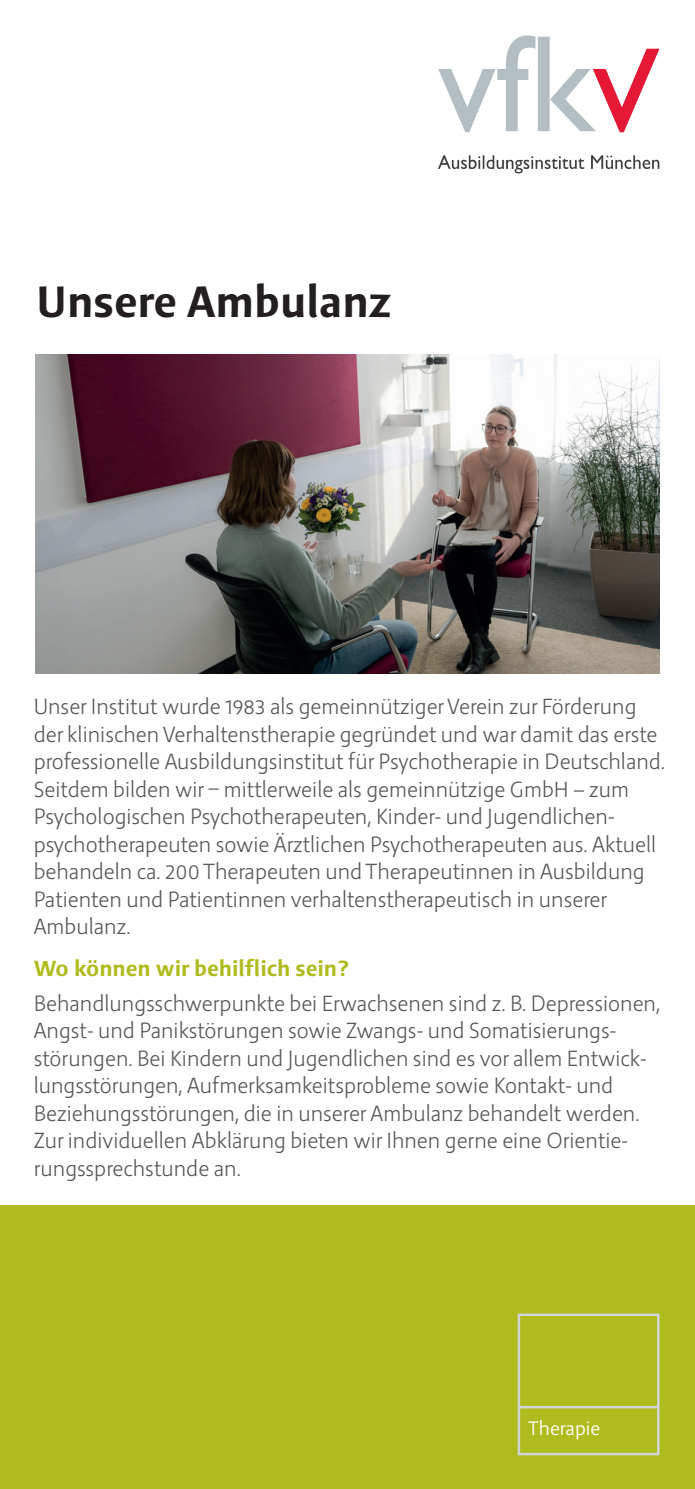
<style>
.page{position:relative;width:695px;height:1489px;background:#fff}
.page>*{position:absolute;margin:0;border:0;box-sizing:border-box;transform-origin:0 0}
.t1{font:700 45px "Aktaion";color:#231f20}
.t2{font:300 22.5px/27.5px "Aktaion";color:#57585a}
.t3{font:700 22.5px "Aktaion";color:#b0bb1d}
.t4{font:20px "Aktaion";color:#fff}
</style>
<div class="page">
<div style="left:0;top:1205px;width:694px;height:283px;background:#b0bb1d"></div>
<svg style="left:438px;top:155px;width:221px;height:18px"></svg>
<svg style="left:438px;top:35px;width:221px;height:97px"></svg>
<div style="left:517px;top:1313px;width:142px;height:142px;background:#b0bb1d;border:2px solid #d0d4d8"></div>
<hr style="left:518px;top:1405px;width:140px;height:3px;background:#d0d4d8">
<img style="left:35px;top:354px;width:624px;height:319px">
<h1 class="t1" style="left:37px;top:275px;width:356px">Unsere Ambulanz</h1>
<p class="t2" style="left:34px;top:693px;width:632px">Unser Institut wurde 1983 als gemeinnütziger Verein zur Förderung der klinischen Verhaltenstherapie gegründet und war damit das erste professionelle Ausbildungsinstitut für Psychotherapie in Deutschland.<br>Seitdem bilden wir – mittlerweile als gemeinnützige GmbH – zum Psychologischen Psychotherapeuten, Kinder- und Jugendlichen&shy;psychotherapeuten sowie Ärztlichen Psychotherapeuten aus. Aktuell behandeln ca. 200 Therapeuten und Therapeutinnen in Ausbildung Patienten und Patientinnen verhaltenstherapeutisch in unserer Ambulanz.</p>
<p class="t3" style="left:34px;top:954px;width:316px">Wo können wir behilflich sein?</p>
<p class="t2" style="left:34px;top:989px;width:628px">Behandlungsschwerpunkte bei Erwachsenen sind z. B. Depressionen, Angst- und Panikstörungen sowie Zwangs- und Somatisierungs&shy;störungen. Bei Kindern und Jugendlichen sind es vor allem Entwick&shy;lungsstörungen, Aufmerksamkeitsprobleme sowie Kontakt- und Beziehungsstörungen, die in unserer Ambulanz behandelt werden.<br>Zur individuellen Abklärung bieten wir Ihnen gerne eine Orientie&shy;rungssprechstunde an.</p>
<p class="t4" style="left:528px;top:1415px;width:73px">Therapie</p>
</div>
